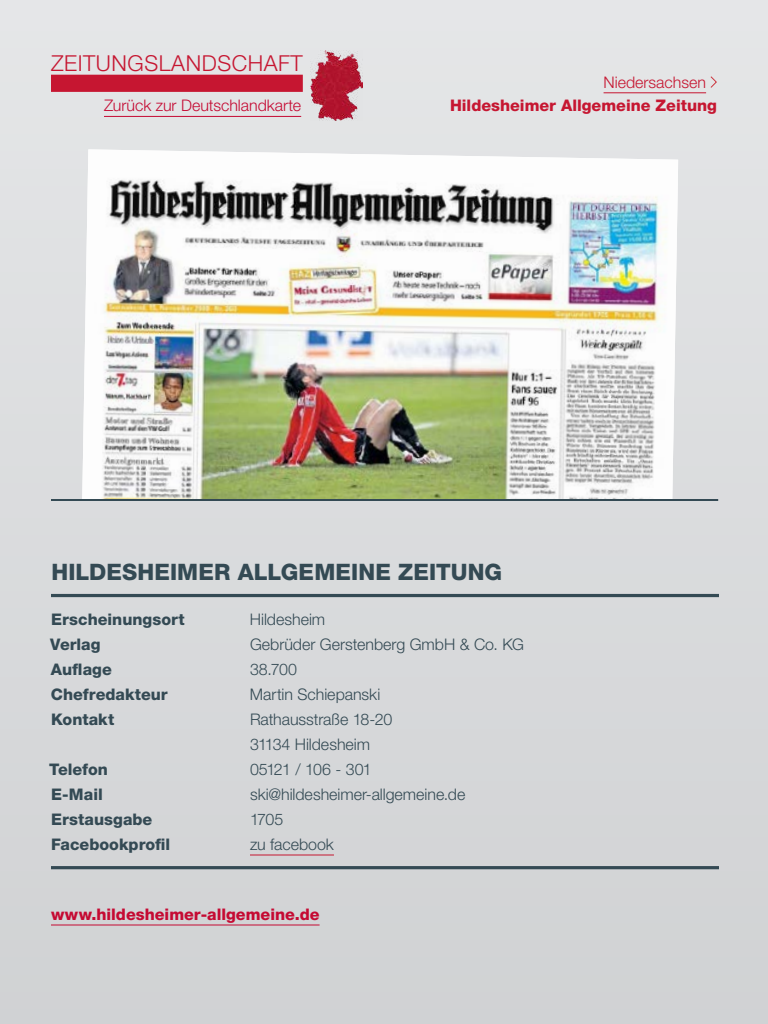
<style>
.page{position:relative;width:768px;height:1024px;background:#fff}
.page>*{position:absolute;margin:0;border:0;box-sizing:border-box;transform-origin:0 0}
.dreh_Drehbuch_Kicker{font:800 22.7px "Helvetica Neue LT Std";letter-spacing:.005em;color:#344a54}
.dreh_Kopf-Kapitel{font:300 22px "Helvetica Neue LT Std";letter-spacing:.025em;color:#c61631}
.Alle_Daten{font:300 16px/25px "Helvetica Neue LT Std";letter-spacing:-.005em;color:#344a54}
.Alle_Daten-2{font:800 16px "Helvetica Neue LT Std";color:#344a54}
.Zeitungs-Link{font:800 16px "Helvetica Neue LT Std";color:#c50a33}
.t1{font:800 16px "Helvetica Neue LT Std";color:#c61631}
.t2{font:300 16px "Helvetica Neue LT Std";color:#c50a33}
.t3{font:300 16px "Helvetica Neue LT Std";color:#c61631}
.Alle_Daten-3{font:300 16px "Helvetica Neue LT Std";letter-spacing:-.045em;color:#344a54}
</style>
<div class="page">
<div style="left:0;top:0;width:768px;height:1024px;background:linear-gradient(to right,#d9dadc,#d9dbdc)"></div>
<div style="left:51px;top:75px;width:252px;height:17px;background:#c61631"></div>
<hr style="left:104px;top:116px;width:197px;height:1px;background:#c50a33">
<img style="left:310px;top:50px;width:53px;height:71px">
<hr style="left:604px;top:92px;width:102px;height:1px;background:#c61631">
<svg style="left:710px;top:75px;width:8px;height:14px"></svg>
<img style="left:82px;top:149px;width:596px;height:350px">
<hr style="left:51px;top:924px;width:269px;height:2px;background:#c50a33">
<hr style="left:51px;top:594px;width:668px;height:3px;background:#344a54">
<hr style="left:51px;top:866px;width:668px;height:3px;background:#344a54">
<hr style="left:250px;top:854px;width:84px;height:2px;background:#c61631">
<hr style="left:51px;top:499px;width:667px;height:2px;background:#344a54">
<p class="dreh_Kopf-Kapitel" style="left:51px;top:49px;width:253px">ZEITUNGSLANDSCHAFT</p>
<p class="t2" style="left:104px;top:96px;width:199px">Zurück zur Deutschlandkarte</p>
<p class="t3" style="left:604px;top:72px;width:104px">Niedersachsen</p>
<p class="t1" style="left:450px;top:96px;width:268px">Hildesheimer Allgemeine Zeitung</p>
<p class="dreh_Drehbuch_Kicker" style="left:51px;top:559px;width:452px">HILDESHEIMER ALLGEMEINE ZEITUNG</p>
<p class="Alle_Daten-2" style="left:51px;top:610px;width:135px">Erscheinungsort</p>
<p class="Alle_Daten" style="left:250px;top:606px;width:77px">Hildesheim</p>
<p class="Alle_Daten-2" style="left:50px;top:635px;width:52px">Verlag</p>
<p class="Alle_Daten" style="left:250px;top:631px;width:276px">Gebrüder Gerstenberg GmbH &amp; Co. KG</p>
<p class="Alle_Daten-2" style="left:51px;top:660px;width:62px">Auflage</p>
<p class="Alle_Daten" style="left:250px;top:656px;width:49px">38.700</p>
<p class="Alle_Daten-2" style="left:51px;top:685px;width:118px">Chefredakteur</p>
<p class="Alle_Daten" style="left:250px;top:681px;width:132px">Martin Schiepanski</p>
<p class="Alle_Daten-2" style="left:51px;top:710px;width:65px">Kontakt</p>
<p class="Alle_Daten" style="left:250px;top:706px;width:144px">Rathausstraße 18-20<br>31134 Hildesheim</p>
<p class="Alle_Daten-2" style="left:49px;top:760px;width:60px">Telefon</p>
<p class="Alle_Daten-3" style="left:250px;top:760px;width:123px">05121 / 106 - 301</p>
<p class="Alle_Daten-2" style="left:51px;top:785px;width:53px">E-Mail</p>
<p class="Alle_Daten" style="left:250px;top:781px;width:217px">ski@hildesheimer-allgemeine.de</p>
<p class="Alle_Daten-2" style="left:51px;top:810px;width:103px">Erstausgabe</p>
<p class="Alle_Daten" style="left:250px;top:806px;width:35px">1705</p>
<p class="Alle_Daten-2" style="left:51px;top:835px;width:121px">Facebookprofil</p>
<p class="Alle_Daten" style="left:250px;top:831px;width:85px">zu facebook</p>
<p class="Zeitungs-Link" style="left:51px;top:905px;width:270px">www.hildesheimer-allgemeine.de</p>
</div>
